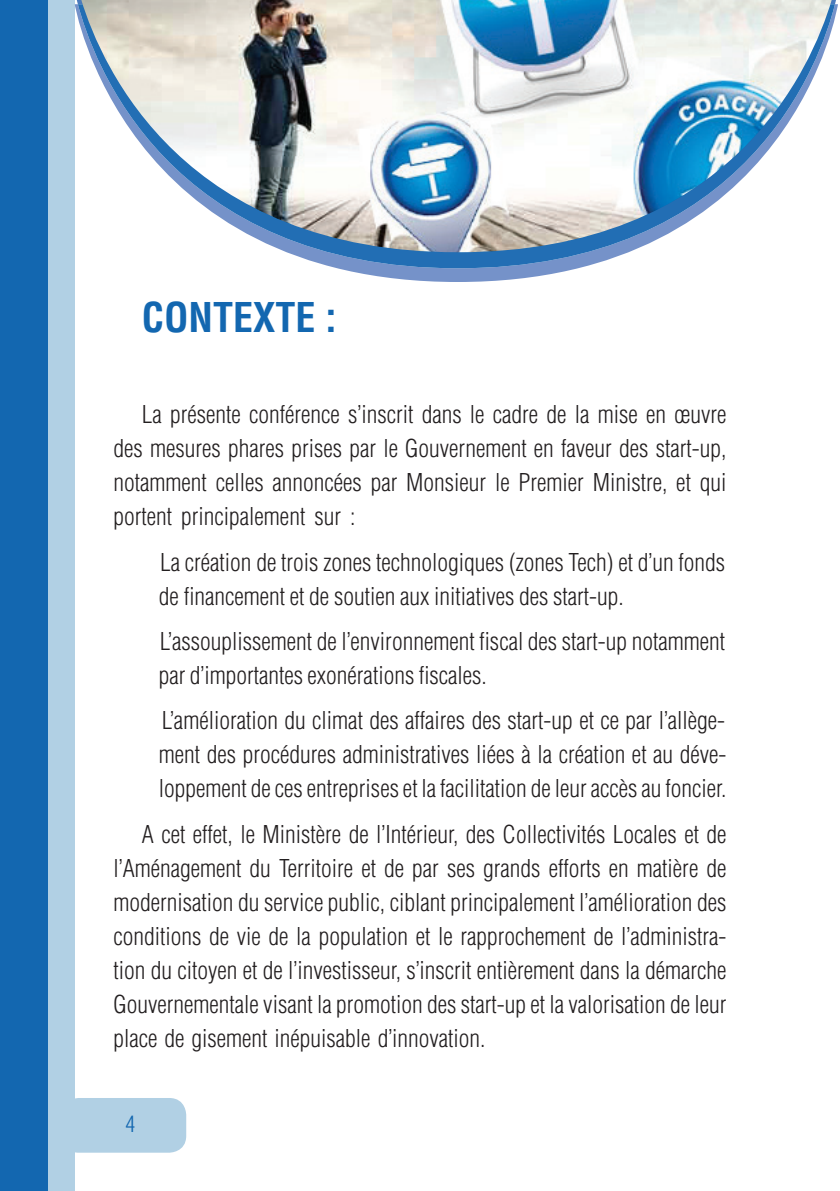
<style>
.page{position:relative;width:840px;height:1191px;background:#fff}
.page>*{position:absolute;margin:0;border:0;box-sizing:border-box;transform-origin:0 0}
.t1{font:700 condensed 40px "Helvetica LT Std";color:#1367b0}
.t2{font:300 condensed 24px/34px "Helvetica LT Std";color:#231f20;text-align:justify}
.t3{font:300 condensed 22px "Helvetica LT Std";color:#1367b0}
</style>
<div class="page">
<div style="left:62px;top:1098px;width:124px;height:54px;background:#b1d0e4;border-radius:17px"></div>
<div style="left:0;top:0;width:49px;height:1191px;background:#1367b0"></div>
<div style="left:49px;top:0;width:26px;height:1191px;background:#b1d0e4"></div>
<svg style="left:336px;top:268px;width:243px;height:14px;fill:#7592c9"></svg>
<svg style="left:286px;top:252px;width:343px;height:16px;background:#5d8ec5"></svg>
<img style="left:81px;top:0;width:750px;height:252px">
<h1 class="t1" style="left:142px;top:293px;width:196px">CONTEXTE :</h1>
<p class="t2" style="left:113px;top:397px;width:614px;text-indent:28px">La présente conférence s’inscrit dans le cadre de la mise en œuvre des mesures phares prises par le Gouvernement en faveur des start-up, notamment celles annoncées par Monsieur le Premier Ministre, et qui portent principalement sur :</p>
<p class="t2" style="left:159px;top:544px;width:567px">La création de trois zones technologiques (zones Tech) et d’un fonds de financement et de soutien aux initiatives des start-up.</p>
<p class="t2" style="left:159px;top:624px;width:567px">L’assouplissement de l’environnement fiscal des start-up notamment par d’importantes exonérations fiscales.</p>
<p class="t2" style="left:159px;top:703px;width:569px">L’amélioration du climat des affaires des start-up et ce par l’allège&shy;ment des procédures administratives liées à la création et au déve&shy;loppement de ces entreprises et la facilitation de leur accès au foncier.</p>
<p class="t2" style="left:113px;top:817px;width:614px;text-indent:28px">A cet effet, le Ministère de l’Intérieur, des Collectivités Locales et de l’Aménagement du Territoire et de par ses grands efforts en matière de modernisation du service public, ciblant principalement l’amélioration des conditions de vie de la population et le rapprochement de l’administra&shy;tion du citoyen et de l’investisseur, s’inscrit entièrement dans la démarche Gouvernementale visant la promotion des start-up et la valorisation de leur place de gisement inépuisable d’innovation.</p>
<p class="t3" style="left:125px;top:1110px;width:11px">4</p>
</div>
